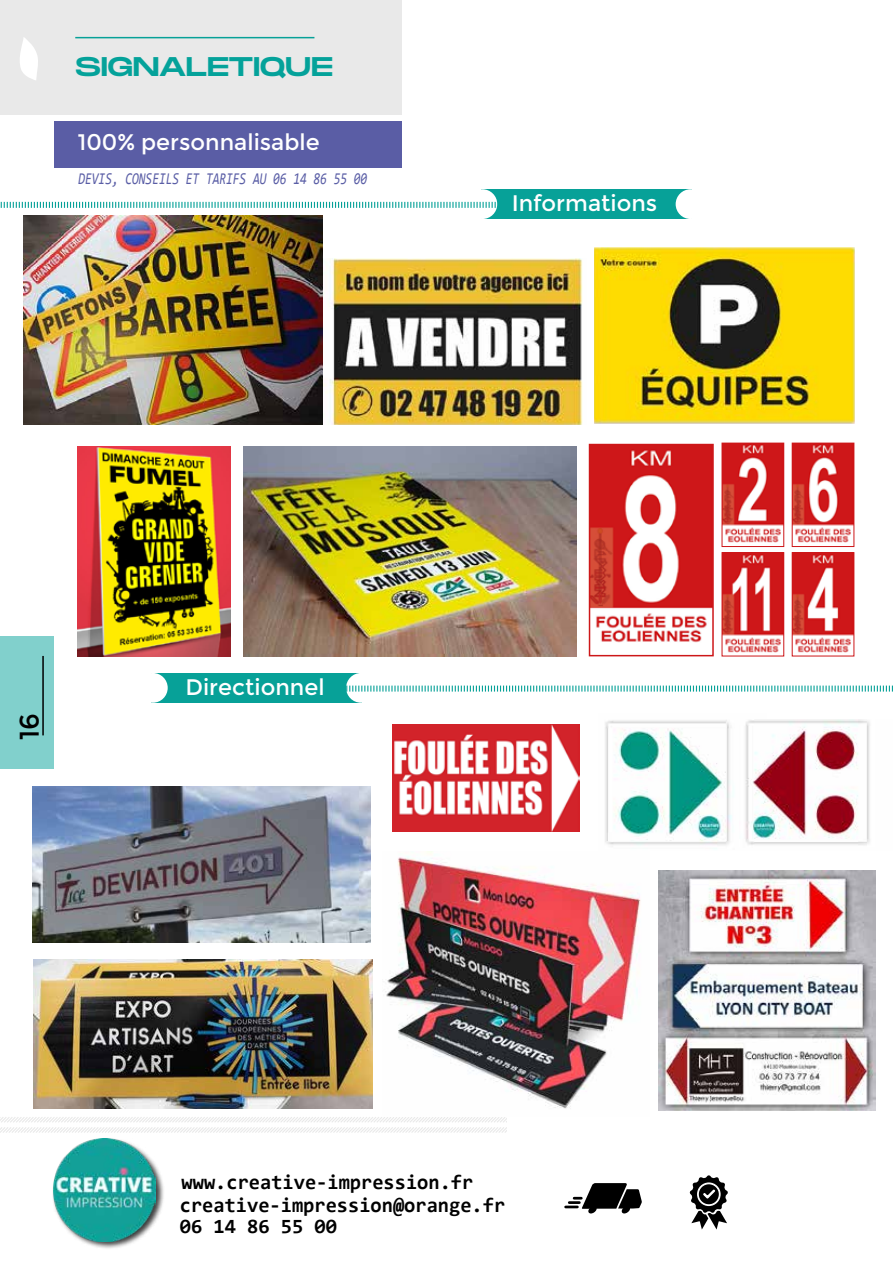
<style>
.page{position:relative;width:893px;height:1263px;background:#fff}
.page>*{position:absolute;margin:0;border:0;box-sizing:border-box;transform-origin:0 0}
.t1{font:27px "Monument Extended";letter-spacing:-.015em;color:#04a29a}
.t2{font:27px "Montserrat";color:#000}
.t3{font:22.5px "Montserrat";color:#fff}
.t4{font:700 20.4px/21.1px "Consolas";color:#000}
.t5{font:italic 16.5px "Consolas";color:#5a5ea6;scale:.74 1}
</style>
<div class="page">
<div style="left:0;top:636px;width:54px;height:133px;background:#81d0cc"></div>
<div style="left:0;top:0;width:402px;height:115px;background:#e9e9e9"></div>
<hr style="left:75px;top:37px;width:239px;height:1px;background:#07a198">
<hr style="left:42px;top:656px;width:2px;height:79px;background:#000">
<div style="left:54px;top:121px;width:348px;height:47px;background:#5a5da5"></div>
<svg style="left:566px;top:1183px;width:76px;height:30px"></svg>
<svg style="left:690px;top:1175px;width:38px;height:54px"></svg>
<div style="left:52px;top:1137px;width:113px;height:112px;background:#000;opacity:.75"></div>
<img style="left:53px;top:1138px;width:103px;height:103px">
<svg style="left:0;top:1117px;width:507px;height:16px"></svg>
<svg style="left:20px;top:38px;width:18px;height:42px"></svg>
<img style="left:385px;top:851px;width:256px;height:258px">
<img style="left:33px;top:786px;width:338px;height:156px">
<img style="left:605px;top:720px;width:127px;height:129px">
<img style="left:745px;top:719px;width:125px;height:126px">
<img style="left:592px;top:447px;width:119px;height:196px">
<div style="left:589px;top:444px;width:125px;height:212px;border:2px solid #cd1719"></div>
<img style="left:392px;top:725px;width:187px;height:106px">
<img style="left:33px;top:959px;width:339px;height:149px">
<img style="left:324px;top:259px;width:259px;height:166px">
<img style="left:659px;top:871px;width:216px;height:240px">
<img style="left:244px;top:446px;width:332px;height:210px">
<img style="left:78px;top:446px;width:153px;height:210px">
<div style="left:481px;top:189px;width:211px;height:30px;background:#07a198"></div>
<div style="left:467px;top:189px;width:30px;height:30px;background:#fff;border-radius:50%"></div>
<div style="left:676px;top:189px;width:29px;height:30px;background:#fff;border-radius:50%"></div>
<div style="left:152px;top:673px;width:210px;height:30px;background:#07a198"></div>
<div style="left:138px;top:673px;width:30px;height:30px;background:#fff;border-radius:50%"></div>
<div style="left:346px;top:673px;width:30px;height:30px;background:#fff;border-radius:50%"></div>
<svg style="left:346px;top:686px;width:547px;height:6px"></svg>
<img style="left:23px;top:216px;width:299px;height:208px">
<img style="left:594px;top:247px;width:261px;height:176px">
<img style="left:724px;top:445px;width:58px;height:98px">
<div style="left:722px;top:443px;width:62px;height:104px;border:1px solid #cd1719"></div>
<img style="left:794px;top:445px;width:58px;height:98px">
<div style="left:792px;top:443px;width:62px;height:104px;border:1px solid #cd1719"></div>
<img style="left:724px;top:554px;width:58px;height:99px">
<div style="left:722px;top:552px;width:62px;height:104px;border:1px solid #cd1719"></div>
<img style="left:794px;top:554px;width:58px;height:99px">
<div style="left:792px;top:552px;width:62px;height:104px;border:1px solid #cd1719"></div>
<svg style="left:0;top:202px;width:498px;height:6px"></svg>
<h1 class="t1" style="left:75px;top:46px;width:259px">SIGNALETIQUE</h1>
<p class="t3" style="left:78px;top:129px;width:243px">100% personnalisable</p>
<p class="t5" style="left:78px;top:167px;width:392px">DEVIS, CONSEILS ET TARIFS AU 06 14 86 55 00</p>
<p class="t3" style="left:512px;top:190px;width:147px">Informations</p>
<h1 class="t2" style="left:14px;top:740px;width:29px;rotate:-90deg">16</h1>
<p class="t3" style="left:186px;top:673px;width:140px">Directionnel</p>
<p class="t4" style="left:182px;top:1172px;width:293px">www.creative-impression.fr</p>
<p class="t4" style="left:180px;top:1194px;width:327px">creative-impression@orange.fr<br>06 14 86 55 00</p>
</div>
